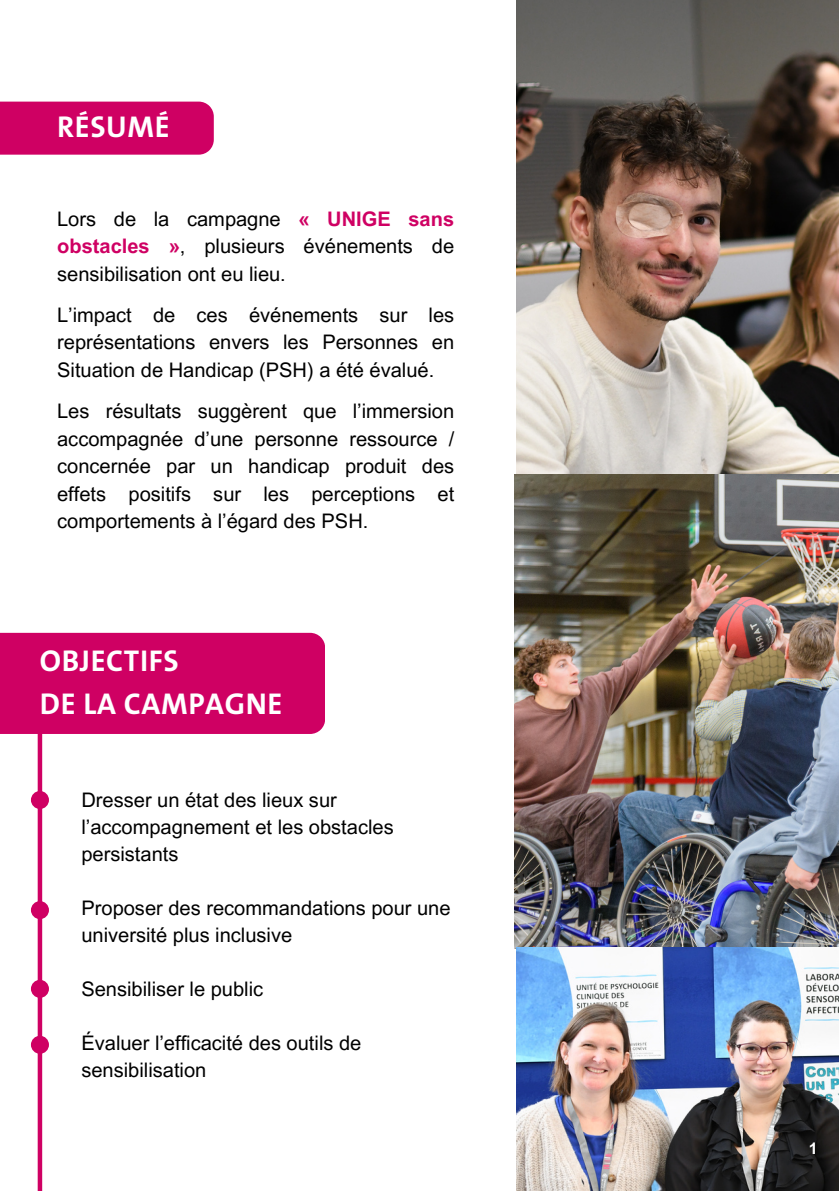
<style>
.page{position:relative;width:839px;height:1191px;background:#fff}
.page>*{position:absolute;margin:0;border:0;box-sizing:border-box;transform-origin:0 0}
.t1{font:700 30.2px "The Sans Os F";letter-spacing:.02em;color:#fff}
.t2{font:20px/27.6px "Arial MT Pro";color:#000;text-align:justify}
.t3{font:700 16px "Arial MT Pro";color:#fff}
.s1{font-weight:700;color:#cf0063}
</style>
<div class="page">
<img style="left:516px;top:0;width:322px;height:474px">
<img style="left:514px;top:474px;width:324px;height:474px">
<img style="left:516px;top:948px;width:322px;height:243px">
<div style="left:0;top:102px;width:214px;height:53px;background:#cf0063"></div>
<hr style="left:38px;top:711px;width:4px;height:480px;background:#cf0063">
<div style="left:0;top:633px;width:325px;height:101px;background:#cf0063"></div>
<div style="left:31px;top:791px;width:18px;height:18px;background:#cf0063;border-radius:50%"></div>
<div style="left:31px;top:901px;width:18px;height:18px;background:#cf0063;border-radius:50%"></div>
<div style="left:31px;top:980px;width:18px;height:18px;background:#cf0063;border-radius:50%"></div>
<div style="left:31px;top:1036px;width:18px;height:18px;background:#cf0063;border-radius:50%"></div>
<p class="t1" style="left:57px;top:108px;width:114px">RÉSUMÉ</p>
<p class="t2" style="left:57px;top:207px;width:398px">Lors de la campagne <span class="s1">« UNIGE sans obstacles »</span>, plusieurs événements de sensibilisation ont eu lieu.</p>
<p class="t2" style="left:57px;top:303px;width:398px">L’impact de ces événements sur les représentations envers les Personnes en Situation de Handicap (PSH) a été évalué.</p>
<p class="t2" style="left:57px;top:400px;width:398px">Les résultats suggèrent que l’immersion accompagnée d’une personne ressource / concernée par un handicap produit des effets positifs sur les perceptions et comportements à l’égard des PSH.</p>
<p class="t1" style="left:40px;top:642px;width:140px">OBJECTIFS</p>
<p class="t1" style="left:40px;top:684px;width:244px">DE LA CAMPAGNE</p>
<p class="t2" style="left:81px;top:789px;width:314px;line-height:27px;text-align:left">Dresser un état des lieux sur l’accompagnement et les obstacles persistants</p>
<p class="t2" style="left:81px;top:897px;width:370px;line-height:27px">Proposer des recommandations pour une université plus inclusive</p>
<p class="t2" style="left:81px;top:978px;width:183px">Sensibiliser le public</p>
<p class="t2" style="left:81px;top:1032px;width:281px;line-height:27px">Évaluer l’efficacité des outils de sensibilisation</p>
<p class="t3" style="left:808px;top:1142px;width:10px">1</p>
</div>
